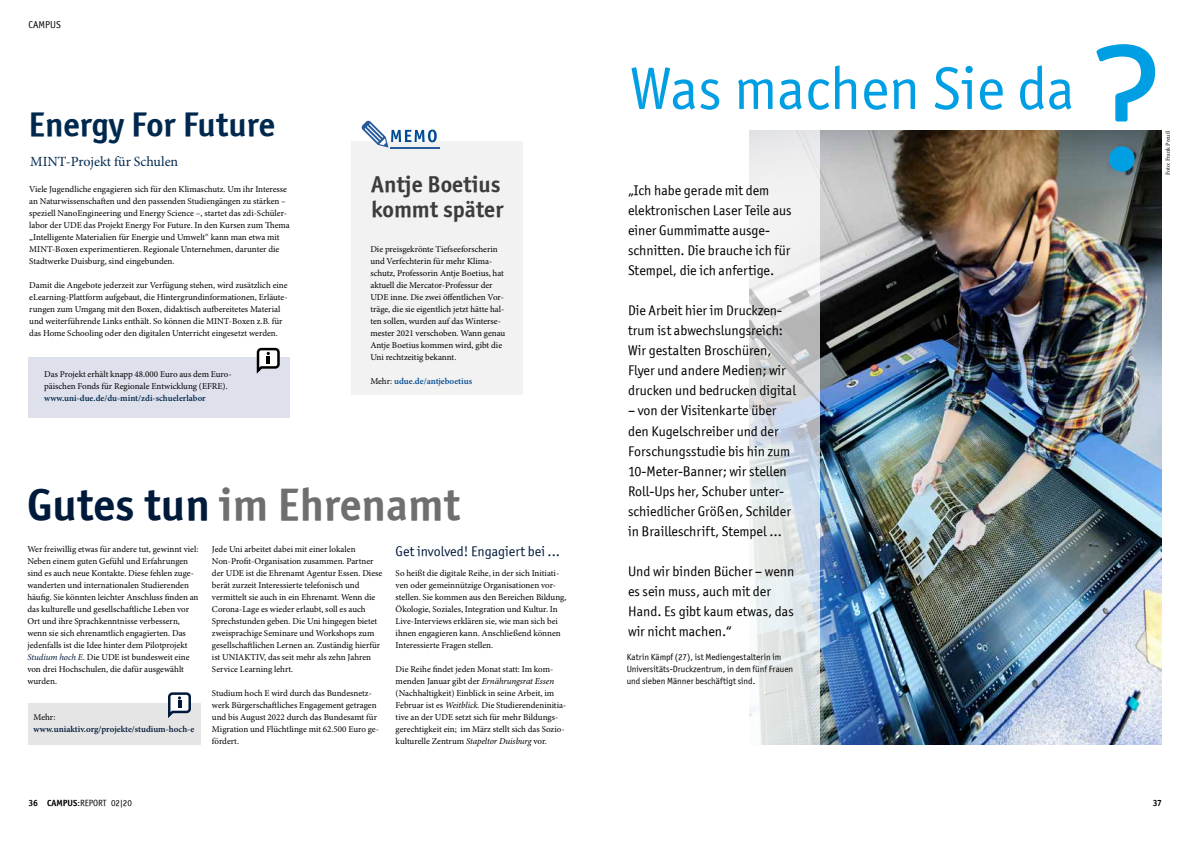
<style>
.page{position:relative;width:1191px;height:842px;background:#fff}
.page>*{position:absolute;margin:0;border:0;box-sizing:border-box;transform-origin:0 0}
.t1{font:180px "Officina Sans ITCTT Book";color:#009fe3}
.t2{font:60px "Officina Sans ITCTT Book";color:#009fe3}
.t3{font:45.5px "Officina Sans ITCTT Bold";color:#706f6f}
.t4{font:34.2px "Officina Sans ITCTT Bold";color:#00284e}
.t5{font:23px/25px "Officina Sans ITCTT Bold";color:#3c3c3b}
.t6{font:14px/20px "Officina Sans ITCTT Book";color:#000}
.t7{font:14px "Officina Sans ITCTT Book";color:#001a3b}
.t8{font:14px "Minion Pro";color:#00284e}
.t9{font:10px "Officina Sans ITCTT Book";color:#000}
.t10{font:9px/12px "Minion Pro";color:#000}
.t11{font:9px/12px "Officina Sans ITCTT Book";color:#000}
.t12{font:600 9px "Minion Pro";color:#00284e}
.t13{font:600 9px "Minion Pro";color:#001a3b}
.t14{font:600 9px "Minion Pro";color:#004b93}
.t15{font:9px "Officina Sans ITCTT Bold";color:#000}
.t16{font:6px "Minion Pro";letter-spacing:-.01em;color:#000}
.s1{font-weight:400;color:#000}
.s2{color:#001a3b}
.s3{font-style:italic;color:#001a3b}
.s4{font-style:italic}
.s5{font-family:"Officina Sans ITCTT Bold"}
</style>
<div class="page">
<img style="left:819px;top:131px;width:342px;height:613px">
<svg style="left:749px;top:130px;width:70px;height:615px"></svg>
<div style="left:351px;top:141px;width:172px;height:254px;background:#f2f2f2"></div>
<svg style="left:361px;top:120px;width:76px;height:27px"></svg>
<hr style="left:390px;top:148px;width:50px;height:1px;background:#275b9b">
<div style="left:29px;top:357px;width:261px;height:60px;background:#dee1ec"></div>
<svg style="left:256px;top:347px;width:24px;height:27px"></svg>
<div style="left:28px;top:703px;width:172px;height:41px;background:#e5e5e5"></div>
<svg style="left:168px;top:692px;width:23px;height:26px"></svg>
<p class="t9" style="left:28px;top:19px;width:34px">CAMPUS</p>
<h3 class="t4" style="left:29px;top:103px;width:248px">Energy For Future</h3>
<h3 class="t8" style="left:30px;top:152px;width:149px">MINT-Projekt für Schulen</h3>
<p class="t10" style="left:29px;top:183px;width:262px">Viele Jugendliche engagieren sich für den Klimaschutz. Um ihr Interesse an Naturwissenschaften und den passenden Studiengängen zu stärken – speziell NanoEngineering und Energy Science –, startet das zdi-Schüler&shy;labor der UDE das Projekt Energy For Future. In den Kursen zum Thema „Intelligente Materialien für Energie und Umwelt“ kann man etwa mit MINT-Boxen experimentieren. Regionale Unternehmen, darunter die Stadtwerke Duisburg, sind eingebunden.</p>
<p class="t10" style="left:29px;top:279px;width:260px">Damit die Angebote jederzeit zur Verfügung stehen, wird zusätzlich eine eLearning-Plattform aufgebaut, die Hintergrundinformationen, Erläute&shy;rungen zum Umgang mit den Boxen, didaktisch aufbereitetes Material und weiterführende Links enthält. So können die MINT-Boxen z.B. für das Home Schooling oder den digitalen Unterricht eingesetzt werden.</p>
<p class="t10" style="left:44px;top:368px;width:188px">Das Projekt erhält knapp 48.000 Euro aus dem Euro&shy;päischen Fonds für Regionale Entwicklung (EFRE).</p>
<p class="t12" style="left:44px;top:392px;width:163px">www.uni-due.de/du-mint/zdi-schuelerlabor</p>
<h3 class="t5" style="left:371px;top:172px;width:134px">Antje Boetius kommt später</h3>
<p class="t10" style="left:370px;top:243px;width:136px">Die preisgekrönte Tiefseeforscherin und Verfechterin für mehr Klima&shy;schutz, Professorin Antje Boetius, hat aktuell die Mercator-Professur der UDE inne. Die zwei öffentlichen Vor&shy;träge, die sie eigentlich jetzt hätte hal&shy;ten sollen, wurden auf das Winterse&shy;mester 2021 verschoben. Wann genau Antje Boetius kommen wird, gibt die Uni rechtzeitig bekannt.</p>
<p class="t14" style="left:370px;top:375px;width:103px"><span class="s1">Mehr:</span> udue.de/antjeboetius</p>
<h3 class="t3" style="left:27px;top:476px;width:435px"><span class="s2">Gutes tun</span> im Ehrenamt</h3>
<p class="t10" style="left:212px;top:543px;width:172px">Jede Uni arbeitet dabei mit einer lokalen Non-Profit-Organisation zusammen. Partner der UDE ist die Ehrenamt Agentur Essen. Diese berät zurzeit Interessierte telefonisch und vermittelt sie auch in ein Ehrenamt. Wenn die Corona-Lage es wieder erlaubt, soll es auch Sprechstunden geben. Die Uni hingegen bietet zweisprachige Seminare und Workshops zum gesellschaftlichen Lernen an. Zuständig hierfür ist UNIAKTIV, das seit mehr als zehn Jahren Service Learning lehrt.</p>
<p class="t10" style="left:212px;top:687px;width:168px">Studium hoch E wird durch das Bundesnetz&shy;werk Bürgerschaftliches Engagement getragen und bis August 2022 durch das Bundesamt für Migration und Flüchtlinge mit 62.500 Euro ge&shy;fördert.</p>
<p class="t10" style="left:27px;top:543px;width:173px">Wer freiwillig etwas für andere tut, gewinnt viel:<br>Neben einem guten Gefühl und Erfahrungen sind es auch neue Kontakte. Diese fehlen zuge&shy;wanderten und internationalen Studierenden häufig. Sie könnten leichter Anschluss finden an das kulturelle und gesellschaftliche Leben vor Ort und ihre Sprachkenntnisse verbessern, wenn sie sich ehrenamtlich engagierten. Das jedenfalls ist die Idee hinter dem Pilotprojekt <span class="s3">Studium hoch E</span>. Die UDE ist bundesweit eine von drei Hochschulen, die dafür ausgewählt wurden.</p>
<h3 class="t7" style="left:396px;top:543px;width:166px">Get involved! Engagiert bei ...</h3>
<p class="t10" style="left:396px;top:567px;width:172px">So heißt die digitale Reihe, in der sich Initiati&shy;ven oder gemeinnützige Organisationen vor&shy;stellen. Sie kommen aus den Bereichen Bildung, Ökologie, Soziales, Integration und Kultur. In Live-Interviews erklären sie, wie man sich bei ihnen engagieren kann. Anschließend können Interessierte Fragen stellen.</p>
<p class="t10" style="left:396px;top:663px;width:172px">Die Reihe findet jeden Monat statt: Im kom&shy;menden Januar gibt der <span class="s4">Ernährungsrat Essen </span>(Nachhaltigkeit) Einblick in seine Arbeit, im Februar ist es <span class="s4">Weitblick.</span> Die Studierendeninitia&shy;tive an der UDE setzt sich für mehr Bildungs&shy;gerechtigkeit ein; im März stellt sich das Sozio&shy;kulturelle Zentrum <span class="s4">Stapeltor Duisburg</span> vor.</p>
<p class="t10" style="left:34px;top:711px;width:23px">Mehr:</p>
<p class="t13" style="left:34px;top:723px;width:162px">www.uniaktiv.org/projekte/studium-hoch-e</p>
<p class="t11" style="left:28px;top:797px;width:105px"><span class="s5">36 CAMPUS</span>:REPORT 02|20</p>
<h2 class="t2" style="left:630px;top:54px;width:446px">Was machen Sie da</h2>
<h3 class="t6" style="left:628px;top:181px;width:165px">„Ich habe gerade mit dem elektronischen Laser Teile aus einer Gummimatte ausge&shy;schnitten. Die brauche ich für<br>Stempel, die ich anfertige.</h3>
<h3 class="t6" style="left:628px;top:301px;width:169px">Die Arbeit hier im Druckzen&shy;trum ist abwechslungsreich:<br>Wir gestalten Broschüren,<br>Flyer und andere Medien; wir drucken und bedrucken digital</h3>
<h3 class="t6" style="left:628px;top:401px;width:164px">– von der Visitenkarte über den Kugelschreiber und der<br>Forschungsstudie bis hin zum<br>10-Meter-Banner; wir stellen<br>Roll-Ups her, Schuber unter&shy;schiedlicher Größen, Schilder in Brailleschrift, Stempel …</h3>
<h3 class="t6" style="left:628px;top:561px;width:168px">Und wir binden Bücher – wenn es sein muss, auch mit der<br>Hand. Es gibt kaum etwas, das wir nicht machen.“</h3>
<p class="t11" style="left:626px;top:651px;width:168px">Katrin Kämpf (27), ist Mediengestalterin im<br>Universitäts-Druckzentrum, in dem fünf Frauen und sieben Männer beschäftigt sind.</p>
<h1 class="t1" style="left:1089px;top:4px;width:78px">?</h1>
<p class="t16" style="left:1163px;top:175px;width:45px;rotate:-90deg">Foto: Frank Preuß</p>
<p class="t15" style="left:1152px;top:798px;width:11px">37</p>
</div>
